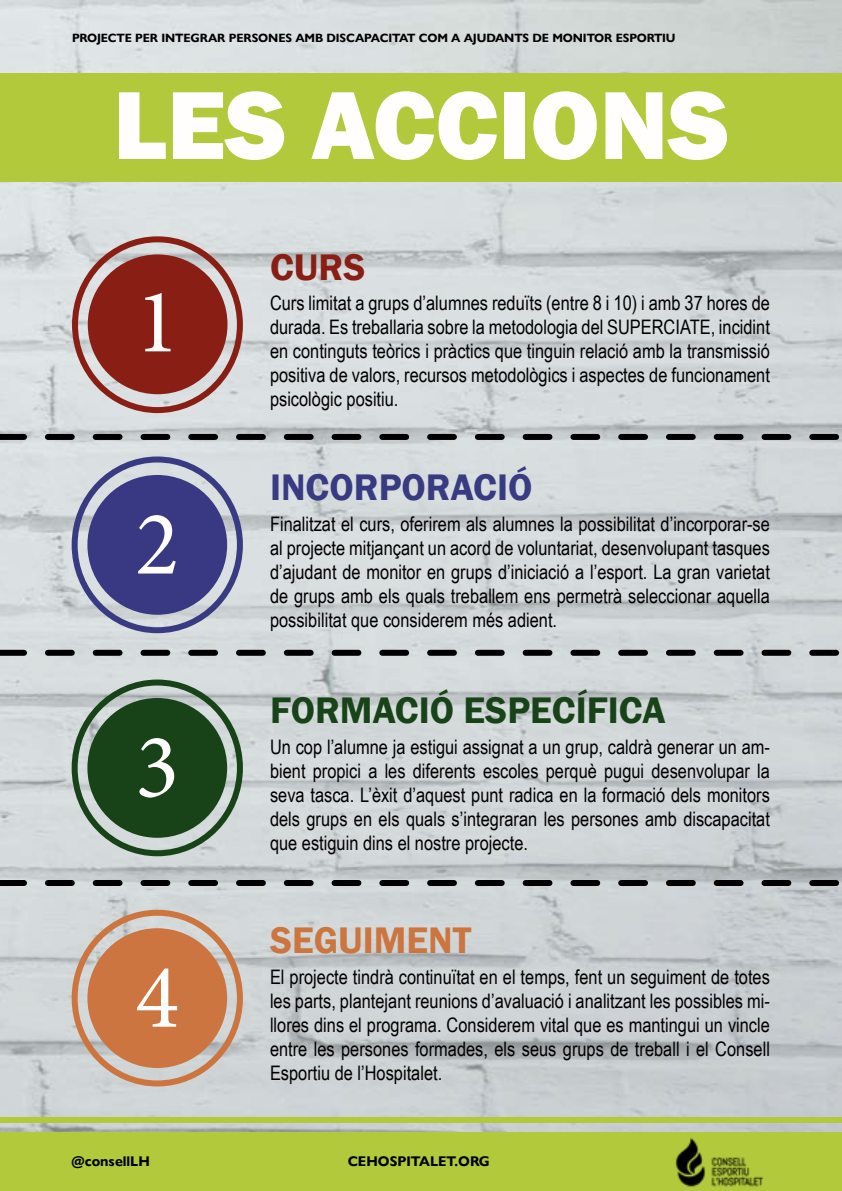
<style>
.page{position:relative;width:842px;height:1191px;background:#fff}
.page>*{position:absolute;margin:0;border:0;box-sizing:border-box;transform-origin:0 0}
.t1{font:800 100px "Franklin Gothic";color:#fffefd}
.t2{font:92px "Minion Pro";color:#fffefd}
.t3{font:600 38px "Franklin Gothic";color:#184319}
.t4{font:600 38px "Franklin Gothic";color:#393b82}
.t5{font:600 38px "Franklin Gothic";color:#cc753e}
.t6{font:600 38px "Franklin Gothic";color:#891f14}
.t7{font:20px/24px "Arial Narrow";color:#000;text-align:justify}
.t8{font:700 14px "Gill Sans Nova";color:#000}
.t9{font:700 12px "Gill Sans Nova";letter-spacing:-.01em;color:#000}
</style>
<div class="page">
<img style="left:0;top:0;width:842px;height:1132px">
<div style="left:0;top:73px;width:842px;height:108px;background:#b1c93b"></div>
<svg style="left:0;top:434px;width:836px;height:6px;background:#4e5051"></svg>
<div style="left:87px;top:475px;width:140px;height:140px;background:#393983;border-radius:50%"></div>
<svg style="left:0;top:650px;width:836px;height:6px;background:#575959"></svg>
<div style="left:87px;top:698px;width:140px;height:139px;background:#184319;border-radius:50%"></div>
<svg style="left:0;top:880px;width:836px;height:6px;background:#515354"></svg>
<div style="left:87px;top:928px;width:140px;height:140px;background:#cc7540;border-radius:50%"></div>
<div style="left:0;top:1132px;width:842px;height:59px;background:#b1c93b"></div>
<img style="left:675px;top:1137px;width:88px;height:50px">
<svg style="left:69px;top:233px;width:177px;height:183px;background:#aa706b"></svg>
<div style="left:72px;top:456px;width:171px;height:177px;border:6px solid #393b82;border-radius:50%"></div>
<div style="left:72px;top:679px;width:171px;height:177px;border:6px solid #184319;border-radius:50%"></div>
<div style="left:72px;top:909px;width:171px;height:177px;border:6px solid #cc753e;border-radius:50%"></div>
<div style="left:0;top:1117px;width:842px;height:6px;background:#b1c93b"></div>
<p class="t9" style="left:72px;top:30px;width:605px">PROJECTE PER INTEGRAR PERSONES AMB DISCAPACITAT COM A AJUDANTS DE MONITOR ESPORTIU</p>
<h1 class="t1" style="left:113px;top:61px;width:617px">LES ACCIONS</h1>
<h2 class="t2" style="left:135px;top:260px;width:46px">1</h2>
<h2 class="t2" style="left:135px;top:482px;width:46px">2</h2>
<h2 class="t2" style="left:135px;top:705px;width:46px">3</h2>
<h2 class="t2" style="left:135px;top:935px;width:46px">4</h2>
<h3 class="t6" style="left:270px;top:244px;width:97px">CURS</h3>
<p class="t7" style="left:270px;top:291px;width:501px">Curs limitat a grups d’alumnes reduïts (entre 8 i 10) i amb 37 hores de durada. Es treballaria sobre la metodologia del SUPERCIATE, incidint en continguts teòrics i pràctics que tinguin relació amb la transmissió positiva de valors, recursos metodològics i aspectes de funcionament psicològic positiu.</p>
<h3 class="t4" style="left:270px;top:464px;width:264px">INCORPORACIÓ</h3>
<p class="t7" style="left:270px;top:511px;width:501px">Finalitzat el curs, oferirem als alumnes la possibilitat d’incorporar-se al projecte mitjançant un acord de voluntariat, desenvolupant tasques d’ajudant de monitor en grups d’iniciació a l’esport. La gran varietat de grups amb els quals treballem ens permetrà seleccionar aquella possibilitat que considerem més adient.</p>
<h3 class="t3" style="left:270px;top:687px;width:397px">FORMACIÓ ESPECÍFICA</h3>
<p class="t7" style="left:270px;top:734px;width:501px">Un cop l’alumne ja estigui assignat a un grup, caldrà generar un am&shy;bient propici a les diferents escoles perquè pugui desenvolupar la seva tasca. L’èxit d’aquest punt radica en la formació dels monitors dels grups en els quals s’integraran les persones amb discapacitat que estiguin dins el nostre projecte.</p>
<h3 class="t5" style="left:270px;top:917px;width:203px">SEGUIMENT</h3>
<p class="t7" style="left:270px;top:964px;width:501px">El projecte tindrà continuïtat en el temps, fent un seguiment de totes les parts, plantejant reunions d’avaluació i analitzant les possibles mi&shy;llores dins el programa. Considerem vital que es mantingui un vincle entre les persones formades, els seus grups de treball i el Consell Esportiu de l’Hospitalet.</p>
<p class="t8" style="left:72px;top:1152px;width:80px">@consellLH</p>
<p class="t8" style="left:348px;top:1152px;width:144px">CEHOSPITALET.ORG</p>
</div>
